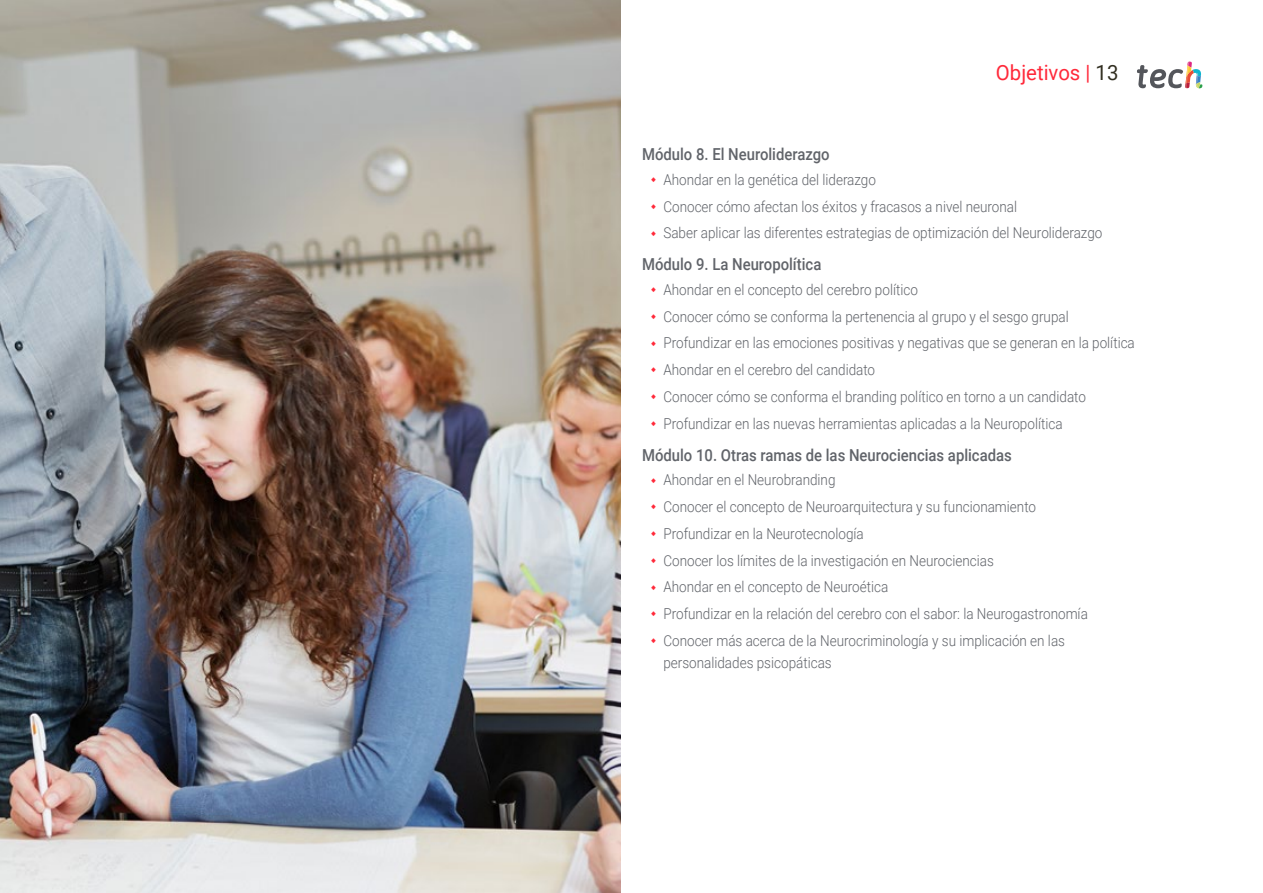
<style>
.page{position:relative;width:1263px;height:893px;background:#fff}
.page>*{position:absolute;margin:0;border:0;box-sizing:border-box;transform-origin:0 0}
.t1{font:21px "Roboto";color:#ff293a}
.t2{font:500 16.5px "Roboto";color:#61646a;scale:.9 1}
.t3{font:300 15px/26.7px "Roboto";color:#61646a;scale:.9 1}
.s1{color:#312e20}
</style>
<div class="page">
<img style="left:0;top:0;width:621px;height:893px">
<svg style="left:1137px;top:62px;width:65px;height:27px"></svg>
<h1 class="t1" style="left:996px;top:57px;width:124px">Objetivos | <span class="s1">13</span></h1>
<p class="t2" style="left:642px;top:143px;width:210px">Módulo 8. El Neuroliderazgo</p>
<p class="t3" style="left:663px;top:166px;width:489px">Ahondar en la genética del liderazgo<br>Conocer cómo afectan los éxitos y fracasos a nivel neuronal<br>Saber aplicar las diferentes estrategias de optimización del Neuroliderazgo</p>
<p class="t2" style="left:642px;top:253px;width:201px">Módulo 9. La Neuropolítica</p>
<p class="t3" style="left:663px;top:276px;width:525px">Ahondar en el concepto del cerebro político<br>Conocer cómo se conforma la pertenencia al grupo y el sesgo grupal Profundizar en las emociones positivas y negativas que se generan en la política Ahondar en el cerebro del candidato<br>Conocer cómo se conforma el branding político en torno a un candidato Profundizar en las nuevas herramientas aplicadas a la Neuropolítica</p>
<p class="t2" style="left:642px;top:443px;width:412px">Módulo 10. Otras ramas de las Neurociencias aplicadas</p>
<p class="t3" style="left:663px;top:466px;width:473px">Ahondar en el Neurobranding<br>Conocer el concepto de Neuroarquitectura y su funcionamiento Profundizar en la Neurotecnología<br>Conocer los límites de la investigación en Neurociencias<br>Ahondar en el concepto de Neuroética<br>Profundizar en la relación del cerebro con el sabor: la Neurogastronomía Conocer más acerca de la Neurocriminología y su implicación en las</p>
<p class="t3" style="left:663px;top:649px;width:189px">personalidades psicopáticas</p>
</div>
